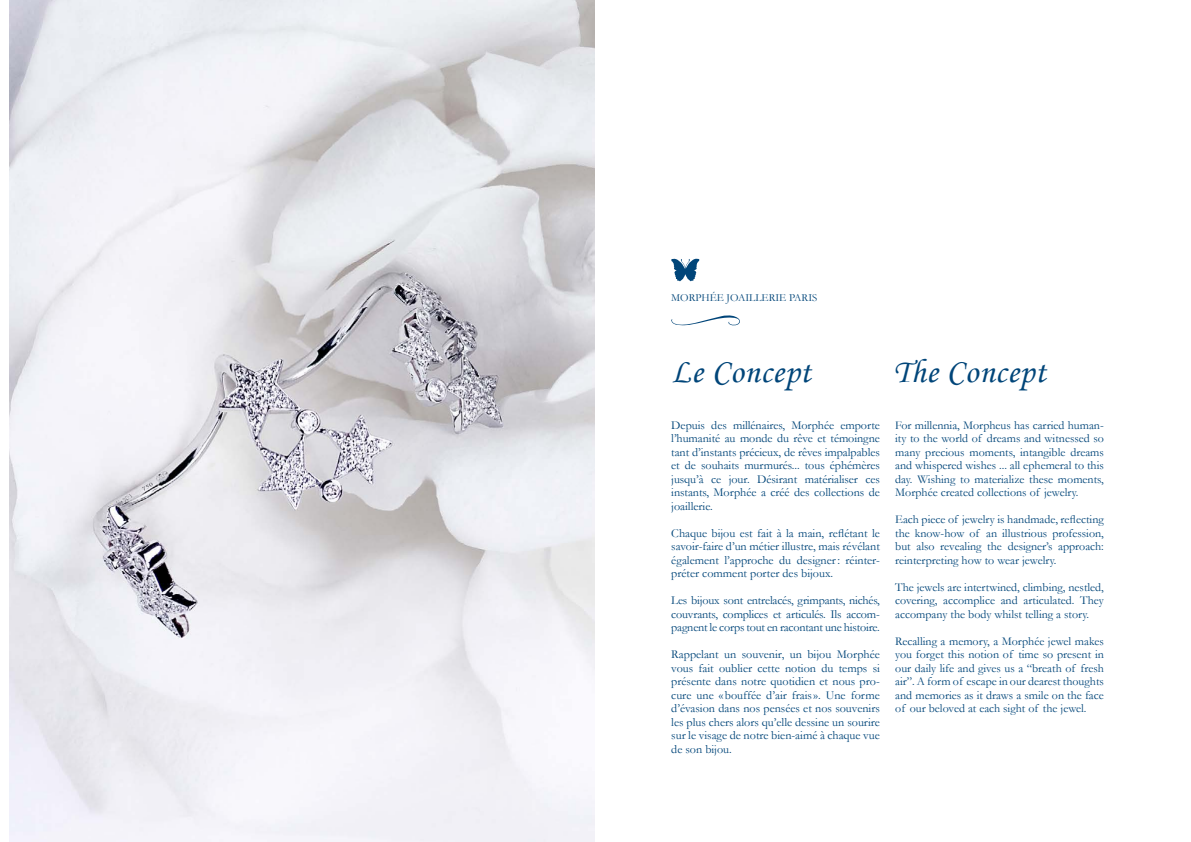
<style>
.page{position:relative;width:1191px;height:842px;background:#fff}
.page>*{position:absolute;margin:0;border:0;box-sizing:border-box;transform-origin:0 0}
.t1{font:33.8px "NK Monotype Corsiva";letter-spacing:.02em;color:#004579}
.t2{font:12.1px/13.5px "Garamond";color:#004579;text-align:justify}
.t3{font:12px/13.5px "Garamond";color:#004579;text-align:justify}
.t4{font:10.8px "Garamond";color:#004579}
</style>
<div class="page">
<svg style="left:671px;top:258px;width:28px;height:23px"></svg>
<svg style="left:671px;top:315px;width:69px;height:10px"></svg>
<img style="left:9px;top:0;width:585px;height:842px">
<p class="t4" style="left:671px;top:292px;width:148px">MORPHÉE JOAILLERIE PARIS</p>
<h1 class="t1" style="left:671px;top:351px;width:141px">Le Concept</h1>
<p class="t2" style="left:671px;top:418px;width:210px">Depuis des millénaires, Morphée emporte l’humanité au monde du rêve et témoingne tant d’instants précieux, de rêves impalpables et de souhaits murmurés... tous éphémères jusqu’à ce jour. Désirant matérialiser ces instants, Morphée a créé des collections de joaillerie.</p>
<p class="t2" style="left:671px;top:526px;width:210px">Chaque bijou est fait à la main, reflétant le savoir-faire d’un métier illustre, mais révélant également l’approche du designer: réinter&shy;préter comment porter des bijoux.</p>
<p class="t2" style="left:671px;top:594px;width:210px">Les bijoux sont entrelacés, grimpants, nichés, couvrants, complices et articulés. Ils accom&shy;pagnent le corps tout en racontant une histoire.</p>
<p class="t2" style="left:671px;top:648px;width:210px">Rappelant un souvenir, un bijou Morphée vous fait oublier cette notion du temps si présente dans notre quotidien et nous pro&shy;cure une «bouffée d’air frais». Une forme d’évasion dans nos pensées et nos souvenirs les plus chers alors qu’elle dessine un sourire sur le visage de notre bien-aimé à chaque vue de son bijou.</p>
<h1 class="t1" style="left:893px;top:351px;width:154px">The Concept</h1>
<p class="t3" style="left:895px;top:418px;width:210px">For millennia, Morpheus has carried human&shy;ity to the world of dreams and witnessed so many precious moments, intangible dreams and whispered wishes ... all ephemeral to this day. Wishing to materialize these moments, Morphée created collections of jewelry.</p>
<p class="t3" style="left:895px;top:513px;width:210px">Each piece of jewelry is handmade, reflecting the know-how of an illustrious profession, but also revealing the designer’s approach: reinterpreting how to wear jewelry.</p>
<p class="t3" style="left:895px;top:580px;width:210px">The jewels are intertwined, climbing, nestled, covering, accomplice and articulated. They accompany the body whilst telling a story.</p>
<p class="t3" style="left:895px;top:634px;width:210px">Recalling a memory, a Morphée jewel makes you forget this notion of time so present in our daily life and gives us a “breath of fresh air”. A form of escape in our dearest thoughts and memories as it draws a smile on the face of our beloved at each sight of the jewel.</p>
</div>
